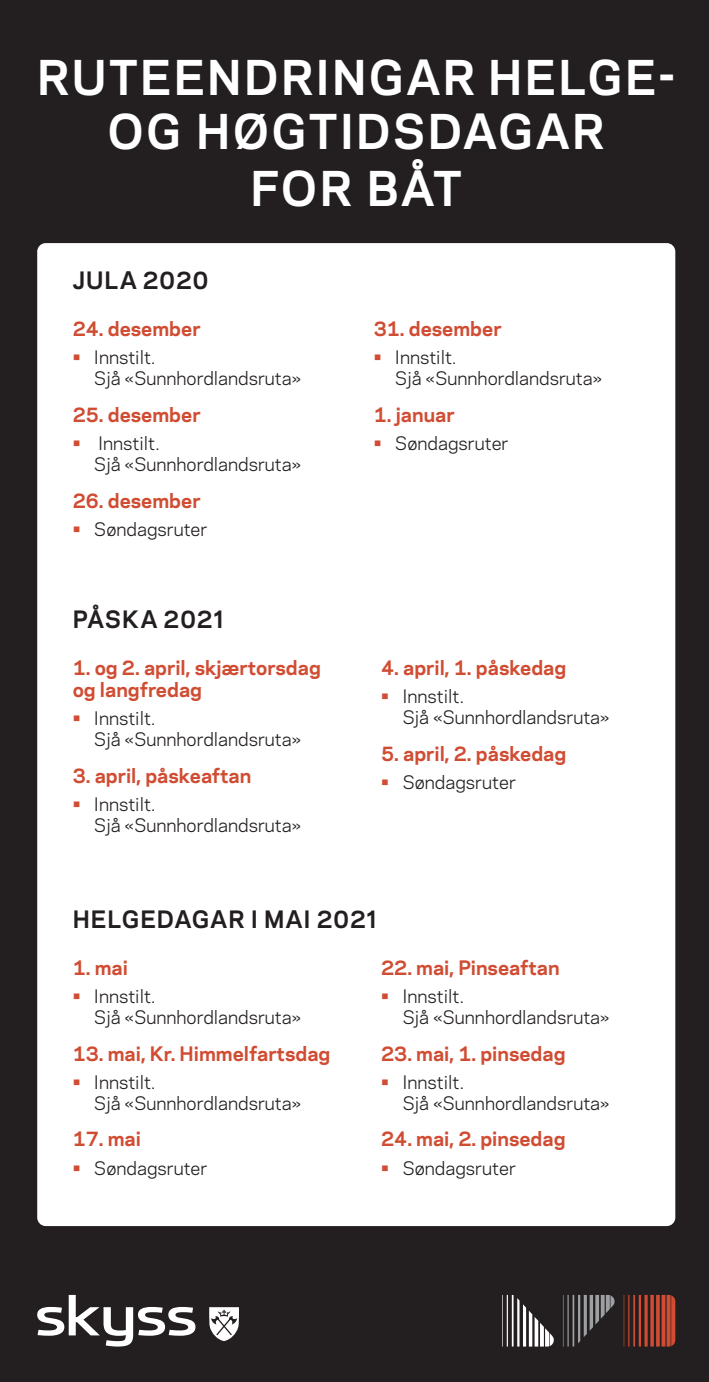
<style>
.page{position:relative;width:709px;height:1382px;background:#231f20}
.page>*{position:absolute;margin:0;border:0;box-sizing:border-box;transform-origin:0 0}
.t1{font:700 45px/55.8px "Galaxie Polaris";letter-spacing:.045em;color:#fff;text-align:center}
.t2{font:700 22.5px "Galaxie Polaris";letter-spacing:.035em;color:#231f20}
.t3{font:700 18.75px/22.5px "Galaxie Polaris";color:#d04c32}
.t4{font:17.5px/21px "Galaxie Polaris";color:#231f20}
.s1{font-weight:500;font-size:20px;color:#d04c32}
</style>
<div class="page">
<div style="left:37px;top:243px;width:638px;height:983px;background:#fff;border-radius:9px"></div>
<svg style="left:209px;top:1307px;width:30px;height:34px"></svg>
<svg style="left:37px;top:1295px;width:158px;height:51px"></svg>
<svg style="left:563px;top:1295px;width:51px;height:51px"></svg>
<svg style="left:502px;top:1295px;width:52px;height:51px"></svg>
<svg style="left:623px;top:1295px;width:52px;height:51px"></svg>
<h1 class="t1" style="left:37px;top:47px;width:639px">RUTEENDRINGAR HELGE-<br>OG HØGTIDSDAGAR<br>FOR BÅT</h1>
<p class="t2" style="left:73px;top:264px;width:138px">JULA 2020</p>
<p class="t3" style="left:73px;top:316px;width:129px">24. desember</p>
<p class="t4" style="left:94px;top:346px;width:208px;text-indent:-21px"><span class="s1">•</span> Innstilt.<br>Sjå «Sunnhordlandsruta»</p>
<p class="t3" style="left:73px;top:402px;width:129px">25. desember</p>
<p class="t4" style="left:94px;top:432px;width:208px;text-indent:-21px"><span class="s1">•</span> Innstilt.<br>Sjå «Sunnhordlandsruta»</p>
<p class="t3" style="left:73px;top:488px;width:129px">26. desember</p>
<p class="t4" style="left:73px;top:517px;width:136px"><span class="s1">•</span> Søndagsruter</p>
<p class="t2" style="left:73px;top:603px;width:153px">PÅSKA 2021</p>
<p class="t3" style="left:73px;top:655px;width:250px">1. og 2. april, skjærtorsdag og langfredag</p>
<p class="t4" style="left:94px;top:707px;width:208px;text-indent:-21px"><span class="s1">•</span> Innstilt.<br>Sjå «Sunnhordlandsruta»</p>
<p class="t3" style="left:73px;top:763px;width:180px">3. april, påskeaftan</p>
<p class="t4" style="left:94px;top:793px;width:208px;text-indent:-21px"><span class="s1">•</span> Innstilt.<br>Sjå «Sunnhordlandsruta»</p>
<p class="t3" style="left:374px;top:316px;width:129px">31. desember</p>
<p class="t4" style="left:395px;top:346px;width:208px;text-indent:-21px"><span class="s1">•</span> Innstilt.<br>Sjå «Sunnhordlandsruta»</p>
<p class="t3" style="left:374px;top:402px;width:83px">1. januar</p>
<p class="t4" style="left:374px;top:432px;width:136px"><span class="s1">•</span> Søndagsruter</p>
<p class="t3" style="left:381px;top:655px;width:187px">4. april, 1. påskedag</p>
<p class="t4" style="left:402px;top:685px;width:208px;text-indent:-21px"><span class="s1">•</span> Innstilt.<br>Sjå «Sunnhordlandsruta»</p>
<p class="t3" style="left:381px;top:741px;width:187px">5. april, 2. påskedag</p>
<p class="t4" style="left:381px;top:770px;width:136px"><span class="s1">•</span> Søndagsruter</p>
<p class="t2" style="left:73px;top:902px;width:306px">HELGEDAGAR I MAI 2021</p>
<p class="t3" style="left:73px;top:955px;width:57px">1. mai</p>
<p class="t4" style="left:94px;top:985px;width:208px;text-indent:-21px"><span class="s1">•</span> Innstilt.<br>Sjå «Sunnhordlandsruta»</p>
<p class="t3" style="left:73px;top:1041px;width:259px">13. mai, Kr. Himmelfartsdag</p>
<p class="t4" style="left:94px;top:1071px;width:208px;text-indent:-21px"><span class="s1">•</span> Innstilt.<br>Sjå «Sunnhordlandsruta»</p>
<p class="t3" style="left:73px;top:1127px;width:70px">17. mai</p>
<p class="t4" style="left:73px;top:1156px;width:136px"><span class="s1">•</span> Søndagsruter</p>
<p class="t3" style="left:381px;top:955px;width:180px">22. mai, Pinseaftan</p>
<p class="t4" style="left:402px;top:985px;width:208px;text-indent:-21px"><span class="s1">•</span> Innstilt.<br>Sjå «Sunnhordlandsruta»</p>
<p class="t3" style="left:381px;top:1041px;width:186px">23. mai, 1. pinsedag</p>
<p class="t4" style="left:402px;top:1071px;width:208px;text-indent:-21px"><span class="s1">•</span> Innstilt.<br>Sjå «Sunnhordlandsruta»</p>
<p class="t3" style="left:381px;top:1127px;width:186px">24. mai, 2. pinsedag</p>
<p class="t4" style="left:381px;top:1156px;width:136px"><span class="s1">•</span> Søndagsruter</p>
</div>
